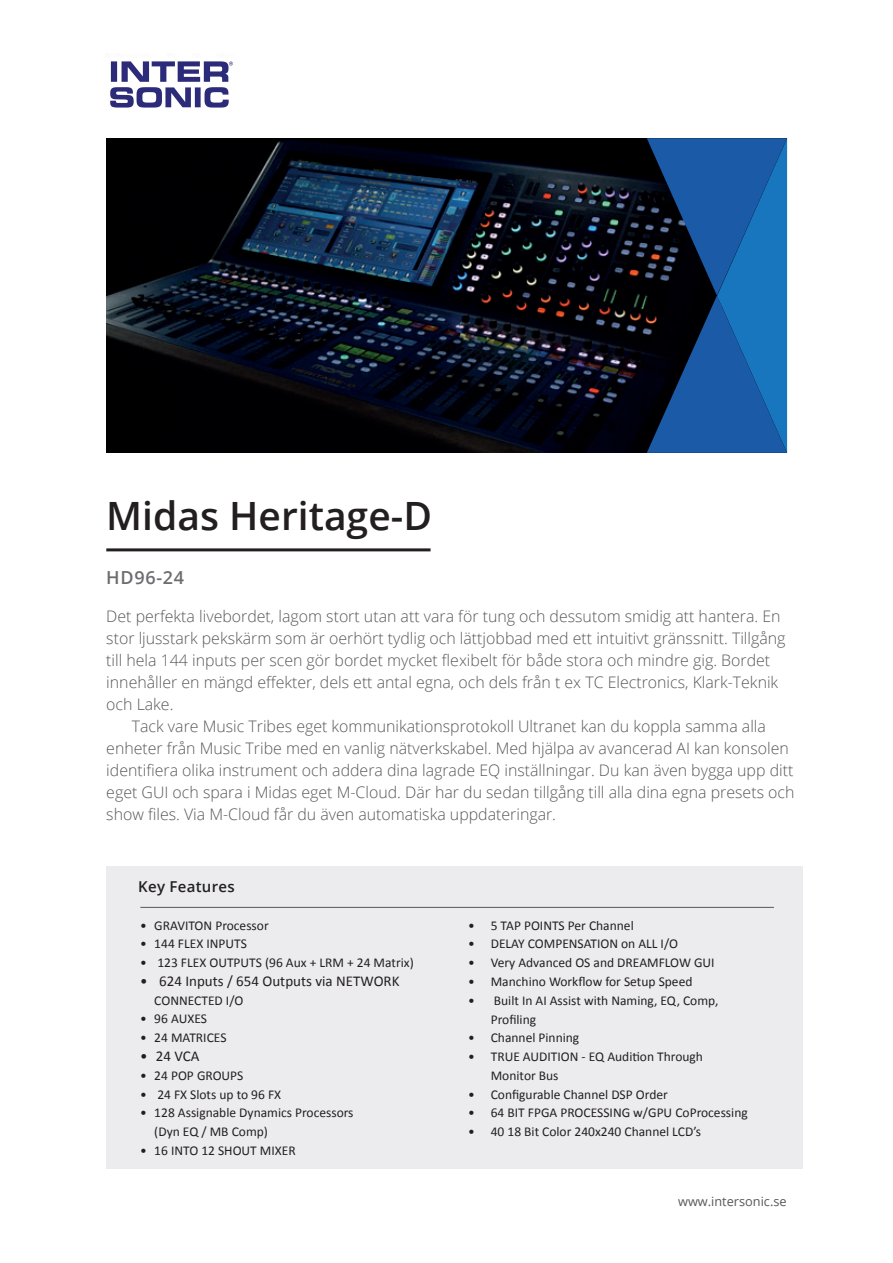
<style>
.page{position:relative;width:893px;height:1263px;background:#fff}
.page>*{position:absolute;margin:0;border:0;box-sizing:border-box;transform-origin:0 0}
.t1{font:600 39px "Open Sans";color:#231f20}
.t2{font:600 18px "Open Sans";letter-spacing:.04em;color:#6c6d70}
.t3{font:300 15.9px/22px "Open Sans";color:#57585a}
.t4{font:15px "Calibri";color:#231f20}
.t5{font:600 15px "Open Sans";letter-spacing:.02em;color:#231f20}
.t6{font:13.5px/18.8px "Calibri";color:#231f20}
.t7{font:12.75px "Open Sans";color:#57585a}
</style>
<div class="page">
<div style="left:106px;top:866px;width:697px;height:303px;background:#ececee"></div>
<img style="left:106px;top:138px;width:541px;height:315px">
<svg style="left:647px;top:138px;width:140px;height:315px"></svg>
<hr style="left:106px;top:548px;width:325px;height:3px;background:#231f20">
<hr style="left:140px;top:907px;width:634px;height:1px;background:#57585a">
<img style="left:110px;top:61px;width:123px;height:47px">
<h1 class="t1" style="left:106px;top:489px;width:327px">Midas Heritage-D</h1>
<p class="t2" style="left:106px;top:565px;width:79px">HD96-24</p>
<p class="t3" style="left:106px;top:604px;width:681px">Det perfekta livebordet, lagom stort utan att vara för tung och dessutom smidig att hantera. En stor ljusstark pekskärm som är oerhört tydlig och lättjobbad med ett intuitivt gränssnitt. Tillgång till hela 144 inputs per scen gör bordet mycket flexibelt för både stora och mindre gig. Bordet innehåller en mängd effekter, dels ett antal egna, och dels från t ex TC Electronics, Klark-Teknik och Lake.</p>
<p class="t3" style="left:106px;top:715px;width:690px;text-indent:26px">Tack vare Music Tribes eget kommunikationsprotokoll Ultranet kan du koppla samma alla enheter från Music Tribe med en vanlig nätverkskabel. Med hjälpa av avancerad AI kan konsolen identifiera olika instrument och addera dina lagrade EQ inställningar. Du kan även bygga upp ditt eget GUI och spara i Midas eget M-Cloud. Där har du sedan tillgång till alla dina egna presets och show files. Via M-Cloud får du även automatiska uppdateringar.</p>
<p class="t5" style="left:138px;top:876px;width:98px">Key Features</p>
<p class="t6" style="left:140px;top:916px;width:130px">• GRAVITON Processor</p>
<p class="t6" style="left:140px;top:935px;width:108px">• 144 FLEX INPUTS</p>
<p class="t6" style="left:140px;top:953px;width:275px">• 123 FLEX OUTPUTS (96 Aux + LRM + 24 Matrix)</p>
<p class="t4" style="left:140px;top:971px;width:261px">• 624 Inputs / 654 Outputs via NETWORK</p>
<p class="t6" style="left:154px;top:991px;width:91px">CONNECTED I/O</p>
<p class="t6" style="left:140px;top:1010px;width:68px">• 96 AUXES</p>
<p class="t6" style="left:140px;top:1028px;width:88px">• 24 MATRICES</p>
<p class="t4" style="left:140px;top:1046px;width:61px">• 24 VCA</p>
<p class="t6" style="left:140px;top:1066px;width:105px">• 24 POP GROUPS</p>
<p class="t6" style="left:140px;top:1085px;width:142px">• 24 FX Slots up to 96 FX</p>
<p class="t6" style="left:154px;top:1103px;width:201px;text-indent:-14px">• 128 Assignable Dynamics Processors (Dyn EQ / MB Comp)</p>
<p class="t6" style="left:140px;top:1141px;width:157px">• 16 INTO 12 SHOUT MIXER</p>
<p class="t6" style="left:468px;top:916px;width:167px">• 5 TAP POINTS Per Channel</p>
<p class="t6" style="left:468px;top:935px;width:211px">• DELAY COMPENSATION on ALL I/O</p>
<p class="t6" style="left:468px;top:953px;width:248px">• Very Advanced OS and DREAMFLOW GUI</p>
<p class="t6" style="left:468px;top:972px;width:226px">• Manchino Workflow for Setup Speed</p>
<p class="t6" style="left:491px;top:991px;width:229px;text-indent:-23px">• Built In AI Assist with Naming, EQ, Comp,<br>Profiling</p>
<p class="t6" style="left:468px;top:1028px;width:113px">• Channel Pinning</p>
<p class="t6" style="left:491px;top:1047px;width:214px;text-indent:-23px">• TRUE AUDITION - EQ Audition Through<br>Monitor Bus</p>
<p class="t6" style="left:468px;top:1085px;width:201px">• Configurable Channel DSP Order</p>
<p class="t6" style="left:468px;top:1103px;width:281px">• 64 BIT FPGA PROCESSING w/GPU CoProcessing</p>
<p class="t6" style="left:468px;top:1122px;width:234px">• 40 18 Bit Color 240x240 Channel LCD’s</p>
<p class="t7" style="left:678px;top:1192px;width:110px">www.intersonic.se</p>
</div>
